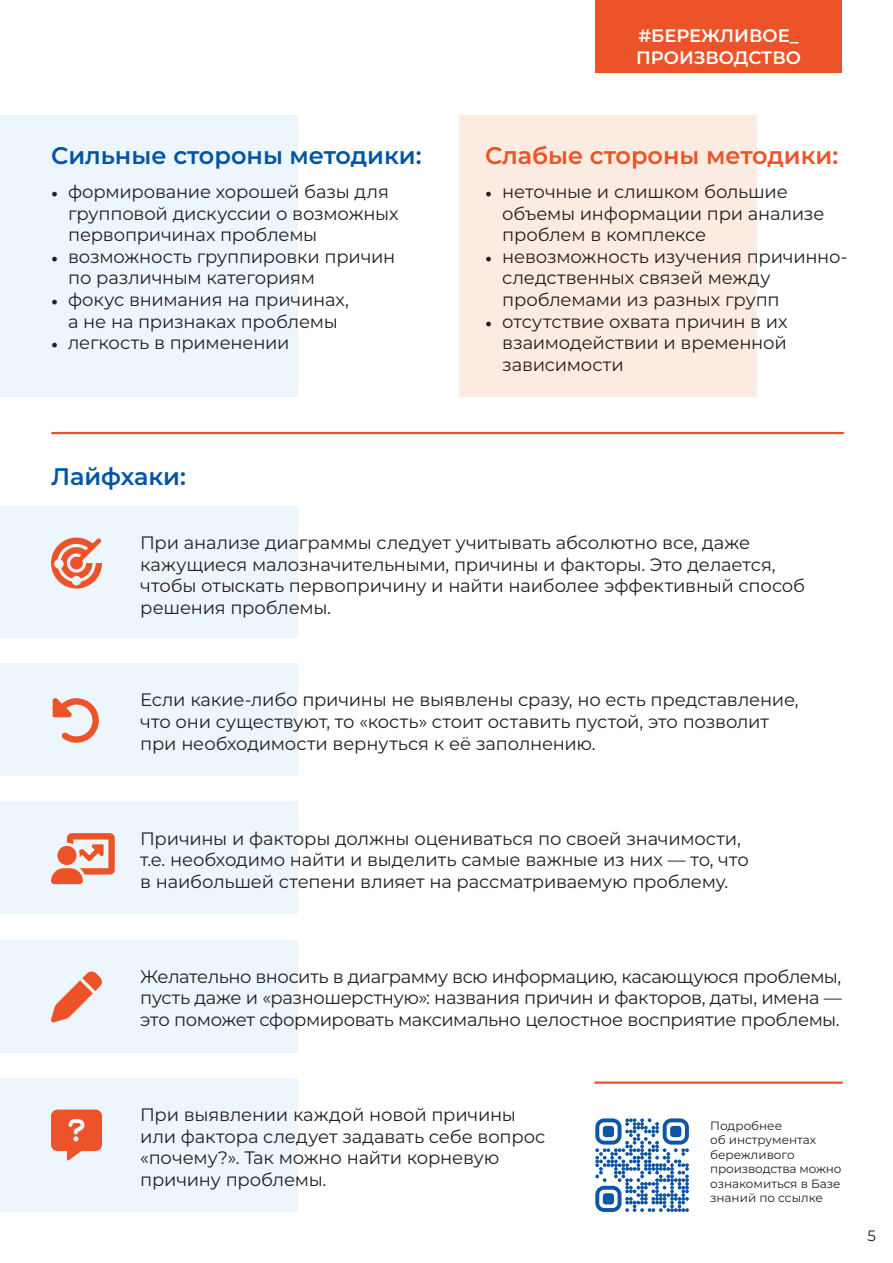
<style>
.page{position:relative;width:893px;height:1263px;background:#fff}
.page>*{position:absolute;margin:0;border:0;box-sizing:border-box;transform-origin:0 0}
.t1{font:600 24px "Montserrat";color:#0154a6}
.t2{font:600 24px "Montserrat";color:#ec5328}
.t3{font:18px/21.6px "Montserrat";letter-spacing:-.01em;color:#231f20}
.t4{font:600 18px/21.6px "Montserrat";color:#fff}
.t5{font:15px "Montserrat";color:#231f20}
.t6{font:12px/14.4px "Montserrat";color:#231f20}
.s1{font-family:"Minion Pro"}
</style>
<div class="page">
<div style="left:459px;top:115px;width:298px;height:281px;background:#fcebe0"></div>
<div style="left:0;top:115px;width:298px;height:281px;background:#edf6fc"></div>
<div style="left:595px;top:0;width:247px;height:72px;background:#ec5328"></div>
<div style="left:0;top:506px;width:298px;height:132px;background:#edf6fc"></div>
<div style="left:0;top:663px;width:298px;height:113px;background:#edf6fc"></div>
<div style="left:0;top:801px;width:298px;height:113px;background:#edf6fc"></div>
<div style="left:0;top:940px;width:298px;height:112px;background:#edf6fc"></div>
<div style="left:0;top:1078px;width:298px;height:134px;background:#edf6fc"></div>
<hr style="left:595px;top:1081px;width:247px;height:3px;background:#ec5328">
<hr style="left:52px;top:432px;width:791px;height:2px;background:#ec5328">
<svg style="left:595px;top:1118px;width:94px;height:94px"></svg>
<h1 class="t1" style="left:51px;top:139px;width:372px">Сильные стороны методики:</h1>
<p class="t3" style="left:68px;top:180px;width:332px;text-indent:-17px"><span class="s1">•</span> формирование хорошей базы для групповой дискуссии о возможных первопричинах проблемы</p>
<p class="t3" style="left:68px;top:245px;width:329px;text-indent:-17px"><span class="s1">•</span> возможность группировки причин по различным категориям</p>
<p class="t3" style="left:51px;top:288px;width:299px;text-align:center"><span class="s1">•</span> фокус внимания на причинах, а не на признаках проблемы</p>
<p class="t3" style="left:51px;top:331px;width:240px"><span class="s1">•</span> легкость в применении</p>
<p class="t4" style="left:636px;top:25px;width:166px">#БЕРЕЖЛИВОЕ_<br>ПРОИЗВОДСТВО</p>
<h1 class="t2" style="left:485px;top:139px;width:354px">Слабые стороны методики:</h1>
<p class="t3" style="left:502px;top:180px;width:324px;text-indent:-17px"><span class="s1">•</span> неточные и слишком большие объемы информации при анализе проблем в комплексе</p>
<p class="t3" style="left:502px;top:245px;width:347px;text-indent:-17px"><span class="s1">•</span> невозможность изучения причинно&shy;следственных связей между проблемами из разных групп</p>
<p class="t3" style="left:502px;top:310px;width:287px;text-align:justify;text-indent:-17px"><span class="s1">•</span> отсутствие охвата причин в их взаимодействии и временной зависимости</p>
<h1 class="t1" style="left:51px;top:460px;width:136px">Лайфхаки:</h1>
<p class="t3" style="left:140px;top:531px;width:666px">При анализе диаграммы следует учитывать абсолютно все, даже кажущиеся малозначительными, причины и факторы. Это делается, чтобы отыскать первопричину и найти наиболее эффективный способ решения проблемы.</p>
<p class="t3" style="left:140px;top:689px;width:660px">Если какие-либо причины не выявлены сразу, но есть представление, что они существуют, то «кость» стоит оставить пустой, это позволит при необходимости вернуться к её заполнению.</p>
<p class="t3" style="left:140px;top:827px;width:610px">Причины и факторы должны оцениваться по своей значимости, т.е. необходимо найти и выделить самые важные из них — то, что в наибольшей степени влияет на рассматриваемую проблему.</p>
<p class="t3" style="left:140px;top:965px;width:703px;text-align:justify">Желательно вносить в диаграмму всю информацию, касающуюся проблемы, пусть даже и «разношерстную»: названия причин и факторов, даты, имена — это поможет сформировать максимально целостное восприятие проблемы.</p>
<p class="t3" style="left:140px;top:1103px;width:406px">При выявлении каждой новой причины или фактора следует задавать себе вопрос «почему?». Так можно найти корневую причину проблемы.</p>
<p class="t6" style="left:710px;top:1118px;width:133px">Подробнее<br>об инструментах бережливого производства можно ознакомиться в Базе знаний по ссылке</p>
<p class="t5" style="left:867px;top:1226px;width:10px">5</p>
</div>
